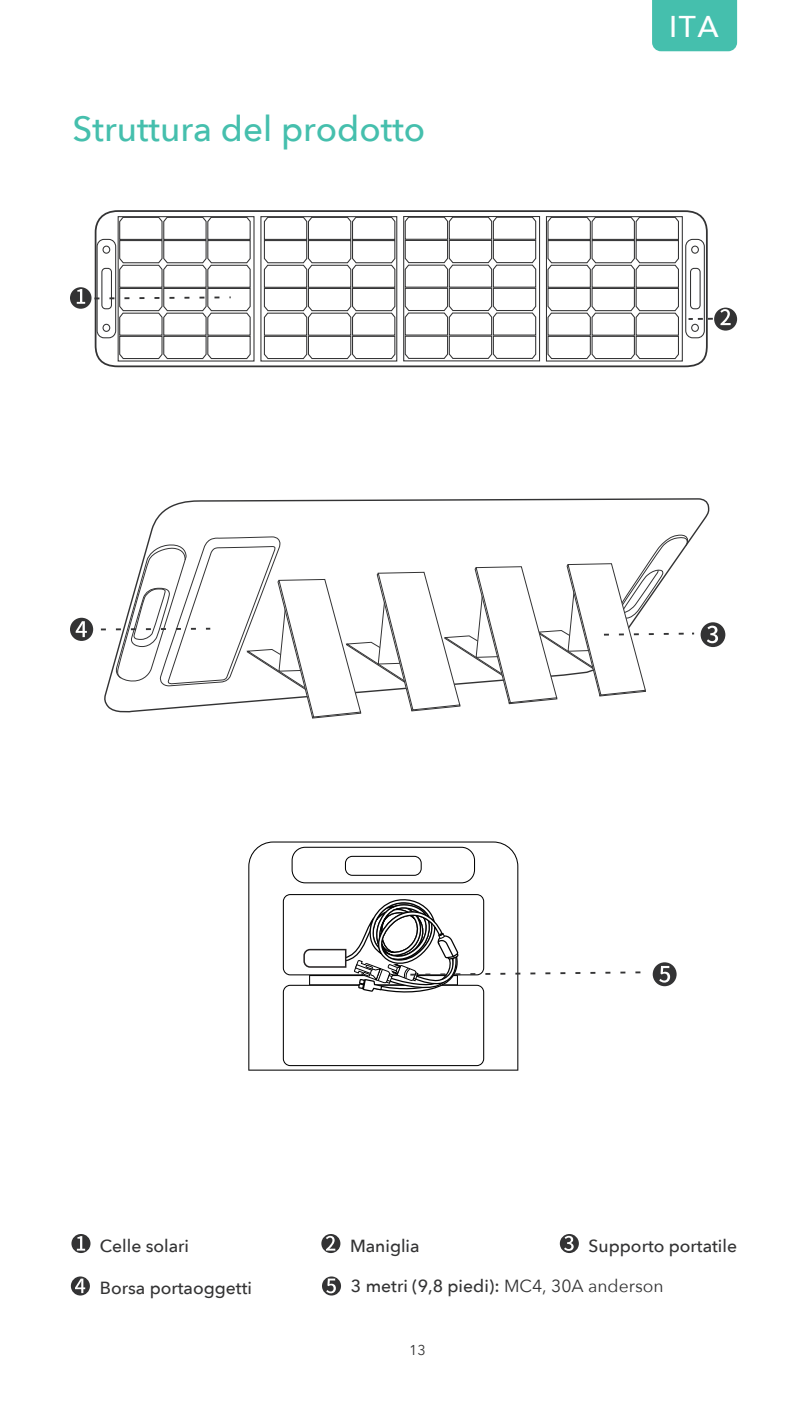
<style>
.page{position:relative;width:808px;height:1418px;background:#fff}
.page>*{position:absolute;margin:0;border:0;box-sizing:border-box;transform-origin:0 0}
.t1{font:500 35px "Avenir Next";color:#45bfad}
.t2{font:500 30px "Avenir Next";color:#fff}
.t3{font:500 17.5px "Avenir Next";color:#333334}
.t4{font:14.25px "Avenir Next";color:#333334}
.s1{font-weight:400}
</style>
<div class="page">
<svg style="left:71px;top:1233px;width:19px;height:19px"></svg>
<svg style="left:77px;top:1236px;width:8px;height:14px"></svg>
<svg style="left:321px;top:1233px;width:19px;height:19px"></svg>
<svg style="left:326px;top:1235px;width:9px;height:15px"></svg>
<svg style="left:560px;top:1233px;width:19px;height:19px"></svg>
<svg style="left:564px;top:1235px;width:10px;height:15px"></svg>
<svg style="left:71px;top:1276px;width:19px;height:19px"></svg>
<svg style="left:75px;top:1278px;width:10px;height:14px"></svg>
<svg style="left:322px;top:1276px;width:19px;height:19px"></svg>
<svg style="left:326px;top:1278px;width:10px;height:15px"></svg>
<div style="left:70px;top:287px;width:22px;height:22px;background:#333334;border-radius:50%"></div>
<svg style="left:77px;top:289px;width:8px;height:15px"></svg>
<div style="left:714px;top:307px;width:23px;height:23px;background:#333334;border-radius:50%"></div>
<svg style="left:720px;top:309px;width:11px;height:16px"></svg>
<div style="left:95px;top:210px;width:613px;height:157px;border:2px solid #333334;border-radius:22px"></div>
<div style="left:691px;top:245px;width:8px;height:9px;border:1px solid #333334;border-radius:50%"></div>
<div style="left:691px;top:324px;width:8px;height:8px;border:1px solid #333334;border-radius:50%"></div>
<div style="left:685px;top:239px;width:20px;height:99px;border:1px solid #333334;border-radius:7px"></div>
<div style="left:690px;top:268px;width:11px;height:41px;border:1px solid #333334;border-radius:4px"></div>
<div style="left:403px;top:216px;width:137px;height:145px;border:1px solid #333334"></div>
<svg style="left:404px;top:216px;width:133px;height:143px"></svg>
<div style="left:546px;top:216px;width:137px;height:145px;border:1px solid #333334"></div>
<svg style="left:546px;top:216px;width:134px;height:143px"></svg>
<div style="left:260px;top:216px;width:137px;height:145px;border:1px solid #333334"></div>
<svg style="left:263px;top:216px;width:133px;height:143px"></svg>
<svg style="left:688px;top:318px;width:25px;height:2px"></svg>
<svg style="left:94px;top:216px;width:158px;height:143px"></svg>
<div style="left:70px;top:617px;width:23px;height:24px;background:#333334;border-radius:50%"></div>
<svg style="left:76px;top:621px;width:11px;height:16px"></svg>
<div style="left:701px;top:622px;width:24px;height:25px;background:#333334;border-radius:50%"></div>
<svg style="left:710px;top:625px;width:8px;height:18px"></svg>
<svg style="left:150px;top:498px;width:560px;height:149px"></svg>
<svg style="left:100px;top:533px;width:594px;height:185px"></svg>
<div style="left:652px;top:0;width:85px;height:51px;background:#45bfad"></div>
<svg style="left:248px;top:841px;width:270px;height:229px"></svg>
<div style="left:653px;top:962px;width:24px;height:24px;background:#333334;border-radius:50%"></div>
<svg style="left:283px;top:846px;width:358px;height:220px"></svg>
<svg style="left:659px;top:965px;width:11px;height:17px"></svg>
<h1 class="t1" style="left:73px;top:99px;width:354px">Struttura del prodotto</h1>
<h2 class="t2" style="left:669px;top:1px;width:51px">ITA</h2>
<p class="t3" style="left:100px;top:1230px;width:91px">Celle solari</p>
<p class="t3" style="left:350px;top:1230px;width:71px">Maniglia</p>
<p class="t3" style="left:589px;top:1230px;width:150px">Supporto portatile</p>
<p class="t3" style="left:100px;top:1273px;width:154px">Borsa portaoggetti</p>
<p class="t3" style="left:351px;top:1271px;width:314px">3 metri (9,8 piedi): <span class="s1">MC4, 30A anderson</span></p>
<p class="t4" style="left:409px;top:1337px;width:18px">13</p>
</div>
